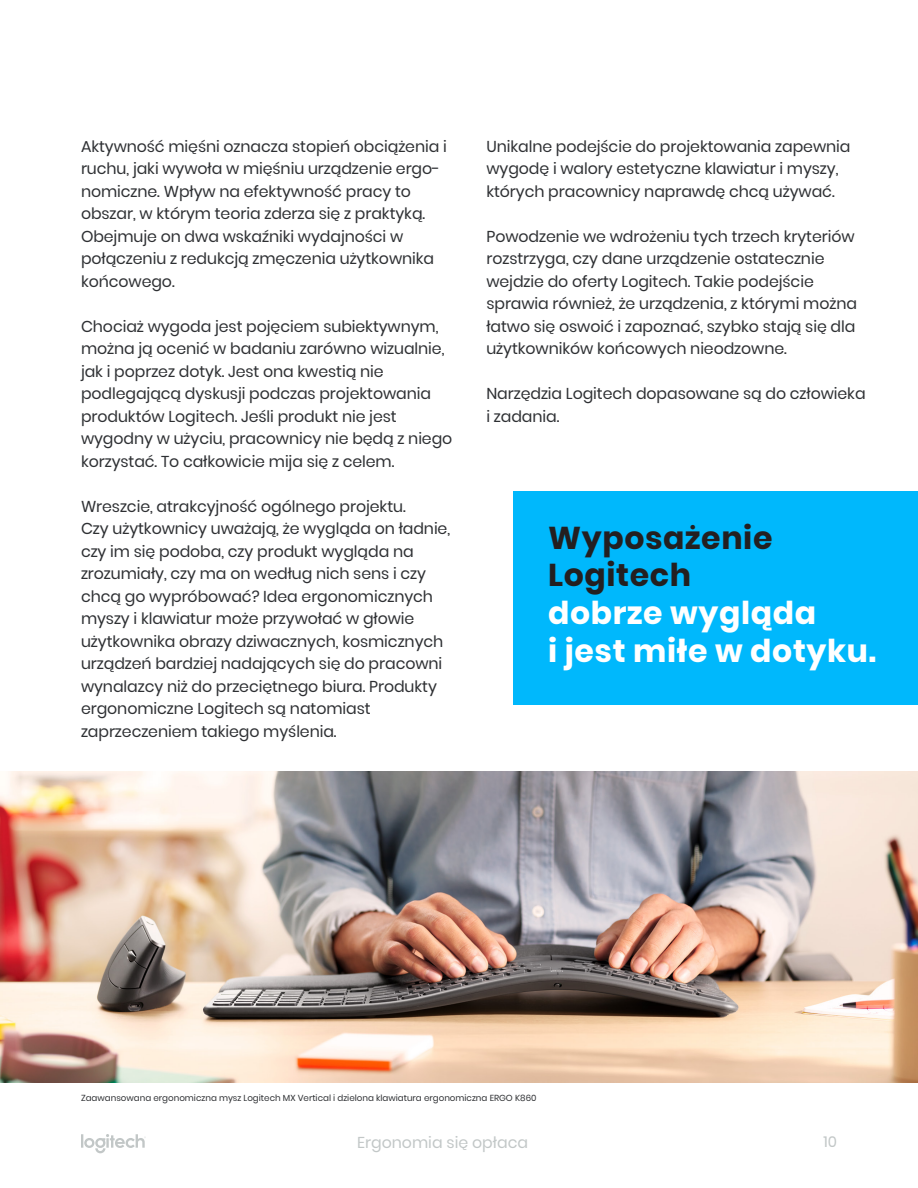
<style>
.page{position:relative;width:918px;height:1188px;background:#fff}
.page>*{position:absolute;margin:0;border:0;box-sizing:border-box;transform-origin:0 0}
.t1{font:700 31.5px "Poppins";letter-spacing:.02em;color:#fff}
.t2{font:700 31.5px/37.8px "Poppins";letter-spacing:.02em;color:#231f20}
.t3{font:15.75px/22.5px "Poppins";letter-spacing:-.005em;color:#2e3033}
.t4{font:15.75px "Poppins";color:#c2c7c7}
.t5{font:15px "Poppins";color:#c2c7c7}
.t6{font:8.7px "Poppins";color:#2e3033}
</style>
<div class="page">
<svg style="left:81px;top:1134px;width:65px;height:19px"></svg>
<div style="left:513px;top:491px;width:405px;height:214px;background:#00b8fc"></div>
<img style="left:0;top:771px;width:918px;height:311px">
<p class="t3" style="left:81px;top:135px;width:367px">Aktywność mięśni oznacza stopień obciążenia i ruchu, jaki wywoła w mięśniu urządzenie ergo&shy;nomiczne. Wpływ na efektywność pracy to obszar, w którym teoria zderza się z praktyką.<br>Obejmuje on dwa wskaźniki wydajności w połączeniu z redukcją zmęczenia użytkownika końcowego.</p>
<p class="t3" style="left:81px;top:315px;width:373px">Chociaż wygoda jest pojęciem subiektywnym, można ją ocenić w badaniu zarówno wizualnie, jak i poprzez dotyk. Jest ona kwestią nie podlegającą dyskusji podczas projektowania produktów Logitech. Jeśli produkt nie jest wygodny w użyciu, pracownicy nie będą z niego korzystać. To całkowicie mija się z celem.</p>
<p class="t3" style="left:81px;top:495px;width:326px">Wreszcie, atrakcyjność ogólnego projektu.</p>
<p class="t3" style="left:81px;top:517px;width:371px">Czy użytkownicy uważają, że wygląda on ładnie, czy im się podoba, czy produkt wygląda na zrozumiały, czy ma on według nich sens i czy chcą go wypróbować? Idea ergonomicznych myszy i klawiatur może przywołać w głowie użytkownika obrazy dziwacznych, kosmicznych urządzeń bardziej nadających się do pracowni wynalazcy niż do przeciętnego biura. Produkty ergonomiczne Logitech są natomiast zaprzeczeniem takiego myślenia.</p>
<p class="t3" style="left:486px;top:135px;width:366px">Unikalne podejście do projektowania zapewnia wygodę i walory estetyczne klawiatur i myszy, których pracownicy naprawdę chcą używać.</p>
<p class="t3" style="left:486px;top:225px;width:372px">Powodzenie we wdrożeniu tych trzech kryteriów rozstrzyga, czy dane urządzenie ostatecznie wejdzie do oferty Logitech. Takie podejście sprawia również, że urządzenia, z którymi można łatwo się oswoić i zapoznać, szybko stają się dla użytkowników końcowych nieodzowne.</p>
<p class="t3" style="left:486px;top:382px;width:381px">Narzędzia Logitech dopasowane są do człowieka i zadania.</p>
<p class="t2" style="left:548px;top:519px;width:226px">Wyposażenie<br>Logitech</p>
<p class="t1" style="left:548px;top:595px;width:270px">dobrze wygląda</p>
<p class="t1" style="left:548px;top:633px;width:330px">i jest miłe w dotyku.</p>
<p class="t6" style="left:81px;top:1093px;width:457px">Zaawansowana ergonomiczna mysz Logitech MX Vertical i dzielona klawiatura ergonomiczna ERGO K860</p>
<p class="t4" style="left:357px;top:1134px;width:173px">Ergonomia się opłaca</p>
<p class="t5" style="left:823px;top:1134px;width:15px">10</p>
</div>
